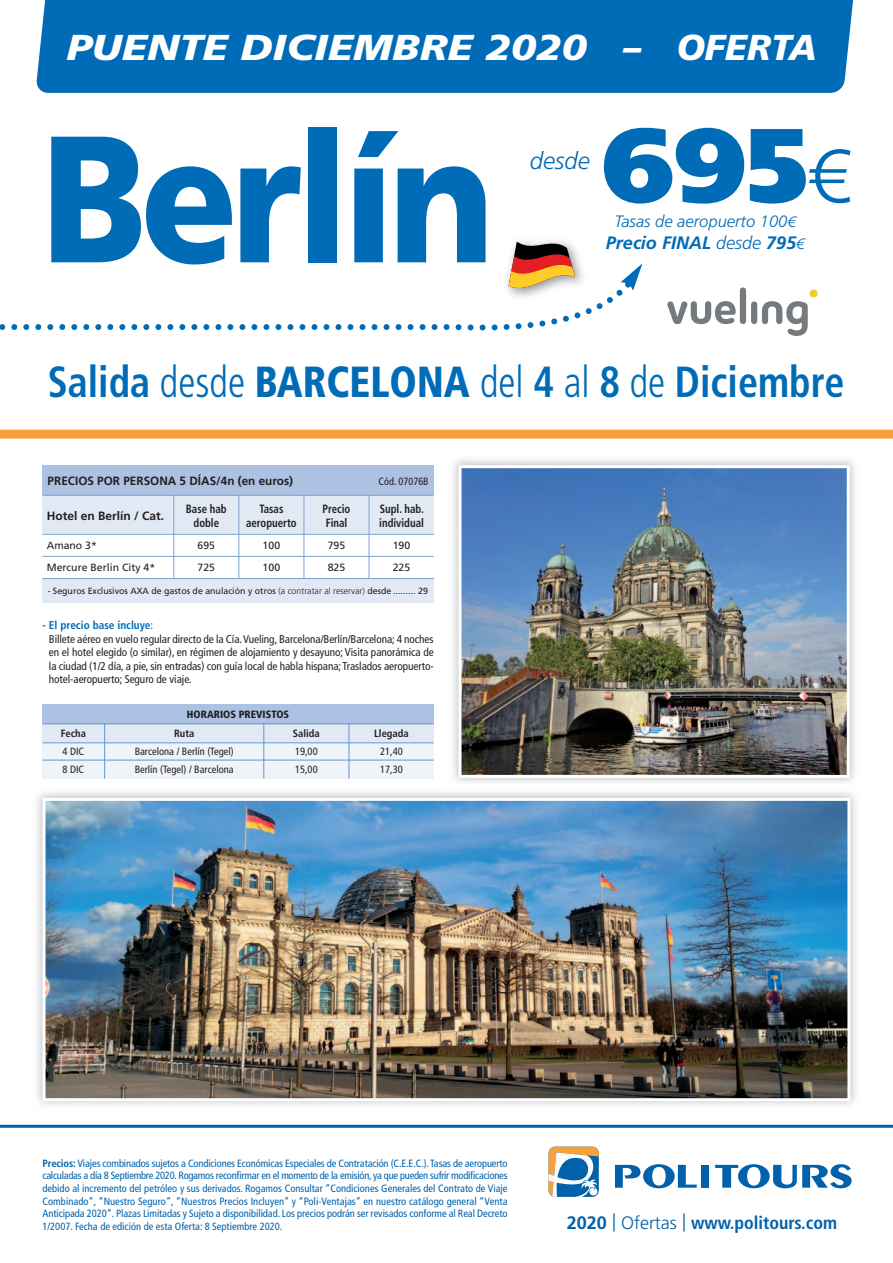
<style>
.page{position:relative;width:893px;height:1263px;background:#fff}
.page>*{position:absolute;margin:0;border:0;box-sizing:border-box;transform-origin:0 0}
.t1{font:900 180px "Frutiger LT Std";letter-spacing:-.04em;color:#006bb6;scale:.88 1}
.t2{font:900 105px "Frutiger LT Std";color:#006bb6}
.t3{font:700 condensed 43.5px "Frutiger LT Std";color:#006bb6;scale:.92 1}
.t4{font:italic 900 36px "Frutiger LT Std";color:#fff;scale:1.15 1}
.t5{font:italic 300 24px "Frutiger LT Std";color:#006bb6}
.t6{font:700 condensed 18px "Frutiger LT Std";color:#0161aa}
.t7{font:italic 700 18px "Frutiger LT Std";color:#006bb6}
.t8{font:italic 300 16.5px "Frutiger LT Std";color:#006bb6}
.t9{font:700 condensed 12px/14.4px "Frutiger LT Std";color:#231f20;scale:.9 1}
.t10{font:700 12px "Frutiger LT Std";color:#231f20}
.t11{font:condensed 11.25px/13.5px "Frutiger LT Std";letter-spacing:-.005em;color:#231f20;text-align:justify}
.t12{font:700 condensed 11.25px "Frutiger LT Std";color:#006bb6}
.t13{font:condensed 10.5px/12.6px "Frutiger LT Std";color:#0161aa;text-align:justify}
.t14{font:condensed 10.5px "Frutiger LT Std";color:#231f20}
.t15{font:10.5px "Frutiger LT Std";color:#231f20}
.t16{font:700 condensed 10.5px "Frutiger LT Std";color:#231f20}
.t17{font:900 condensed 10.5px "Frutiger LT Std";color:#231f20}
.t18{font:9px "Frutiger LT Std";color:#231f20;scale:.9 1}
.s1{font-weight:300;font-size:75px}
.s2{font-size:15px}
.s3{font-weight:300}
.s4{font-weight:300;font-size:15px}
.s5{font-weight:900}
.s6{font-weight:400}
.s7{font-weight:700}
.s8{font-stretch:normal}
.s9{font-weight:300;font-stretch:normal}
</style>
<div class="page">
<img style="left:462px;top:469px;width:384px;height:305px">
<div style="left:458px;top:465px;width:392px;height:313px;border:3px solid #fff"></div>
<img style="left:37px;top:789px;width:819px;height:317px">
<img style="left:47px;top:802px;width:799px;height:295px">
<div style="left:43px;top:798px;width:807px;height:303px;border:3px solid #fff"></div>
<div style="left:0;top:430px;width:893px;height:9px;background:#f9a03a"></div>
<div style="left:701px;top:1165px;width:8px;height:23px;background:#0161aa"></div>
<svg style="left:615px;top:1164px;width:82px;height:24px"></svg>
<svg style="left:715px;top:1164px;width:137px;height:24px"></svg>
<svg style="left:549px;top:1147px;width:50px;height:50px"></svg>
<hr style="left:0;top:1125px;width:893px;height:3px;background:#0161aa">
<div style="left:43px;top:704px;width:391px;height:20px;background:#adc1e3"></div>
<div style="left:43px;top:724px;width:62px;height:19px;background:#e1e9f5"></div>
<div style="left:105px;top:724px;width:159px;height:19px;background:#e1e9f5"></div>
<div style="left:264px;top:724px;width:85px;height:19px;background:#e1e9f5"></div>
<div style="left:349px;top:724px;width:85px;height:19px;background:#e1e9f5"></div>
<div style="left:43px;top:743px;width:62px;height:17px;background:#eff3fa"></div>
<div style="left:105px;top:743px;width:159px;height:17px;background:#eff3fa"></div>
<div style="left:264px;top:743px;width:85px;height:17px;background:#eff3fa"></div>
<div style="left:349px;top:743px;width:85px;height:17px;background:#eff3fa"></div>
<div style="left:43px;top:760px;width:62px;height:19px;background:#eff3fa"></div>
<div style="left:105px;top:760px;width:159px;height:19px;background:#eff3fa"></div>
<div style="left:264px;top:760px;width:85px;height:19px;background:#eff3fa"></div>
<div style="left:349px;top:760px;width:85px;height:19px;background:#eff3fa"></div>
<hr style="left:104px;top:723px;width:1px;height:56px;background:#6794cd">
<hr style="left:263px;top:723px;width:1px;height:56px;background:#6794cd">
<hr style="left:349px;top:723px;width:1px;height:56px;background:#6794cd">
<hr style="left:43px;top:723px;width:391px;height:1px;background:#6794cd">
<hr style="left:43px;top:742px;width:391px;height:1px;background:#6794cd">
<hr style="left:43px;top:760px;width:391px;height:1px;background:#6794cd">
<div style="left:36px;top:0;width:818px;height:93px;background:#006bb6"></div>
<svg style="left:0;top:240px;width:642px;height:91px"></svg>
<div style="left:43px;top:465px;width:391px;height:30px;background:#adc1e3"></div>
<div style="left:43px;top:495px;width:131px;height:39px;background:#e1e9f5"></div>
<div style="left:174px;top:495px;width:65px;height:39px;background:#e1e9f5"></div>
<div style="left:239px;top:495px;width:65px;height:39px;background:#e1e9f5"></div>
<div style="left:304px;top:495px;width:65px;height:39px;background:#e1e9f5"></div>
<div style="left:369px;top:495px;width:65px;height:39px;background:#e1e9f5"></div>
<div style="left:43px;top:578px;width:391px;height:24px;background:#e1e9f5"></div>
<hr style="left:173px;top:495px;width:1px;height:84px;background:#7da2d4">
<hr style="left:238px;top:495px;width:1px;height:84px;background:#7da2d4">
<hr style="left:304px;top:495px;width:1px;height:84px;background:#7da2d4">
<hr style="left:369px;top:495px;width:1px;height:84px;background:#7da2d4">
<hr style="left:43px;top:495px;width:391px;height:1px;background:#7da2d4">
<hr style="left:43px;top:534px;width:391px;height:1px;background:#7da2d4">
<hr style="left:43px;top:556px;width:391px;height:1px;background:#7da2d4">
<hr style="left:43px;top:578px;width:391px;height:1px;background:#7da2d4">
<div style="left:740px;top:287px;width:6px;height:37px;background:#747a7d;border-radius:3px"></div>
<div style="left:751px;top:301px;width:6px;height:23px;background:#747a7d;border-radius:3px"></div>
<svg style="left:762px;top:301px;width:46px;height:35px"></svg>
<svg style="left:667px;top:301px;width:69px;height:23px"></svg>
<div style="left:810px;top:290px;width:8px;height:7px;background:#f2ca32;border-radius:50%"></div>
<p class="t4" style="left:67px;top:27px;width:654px">PUENTE DICIEMBRE 2020 – OFERTA</p>
<p class="t1" style="left:42px;top:95px;width:516px">Berlín</p>
<p class="t5" style="left:530px;top:147px;width:62px">desde</p>
<p class="t2" style="left:602px;top:105px;width:249px">695<span class="s1">€</span></p>
<p class="t8" style="left:615px;top:212px;width:183px">Tasas de aeropuerto 100<span class="s2">€</span></p>
<p class="t7" style="left:606px;top:232px;width:200px">Precio FINAL <span class="s3">desde</span> 795<span class="s4">€</span></p>
<p class="t3" style="left:48px;top:364px;width:867px">Salida <span class="s3">desde</span> <span class="s5">BARCELONA</span> <span class="s3">del</span> 4 <span class="s3">al</span> 8 <span class="s3">de</span> Diciembre</p>
<p class="t10" style="left:48px;top:473px;width:247px">PRECIOS POR PERSONA 5 DÍAS/4n (en euros)</p>
<p class="t14" style="left:379px;top:477px;width:52px">Cód. 07076B</p>
<p class="t10" style="left:47px;top:509px;width:119px">Hotel en Berlín / Cat.</p>
<p class="t9" style="left:186px;top:502px;width:47px">Base hab</p>
<p class="t9" style="left:194px;top:517px;width:30px">doble</p>
<p class="t9" style="left:246px;top:502px;width:58px;text-align:center">Tasas aeropuerto</p>
<p class="t9" style="left:323px;top:502px;width:33px">Precio<br>Final</p>
<p class="t9" style="left:379px;top:502px;width:51px">Supl. hab. individual</p>
<p class="t15" style="left:47px;top:541px;width:52px">Amano 3*</p>
<p class="t15" style="left:198px;top:541px;width:19px">695</p>
<p class="t15" style="left:263px;top:541px;width:19px">100</p>
<p class="t15" style="left:328px;top:541px;width:19px">795</p>
<p class="t15" style="left:393px;top:541px;width:19px">190</p>
<p class="t15" style="left:47px;top:563px;width:110px">Mercure Berlin City 4*</p>
<p class="t15" style="left:198px;top:563px;width:19px">725</p>
<p class="t15" style="left:263px;top:563px;width:19px">100</p>
<p class="t15" style="left:328px;top:563px;width:19px">825</p>
<p class="t15" style="left:393px;top:563px;width:19px">225</p>
<p class="t18" style="left:48px;top:587px;width:424px">- Seguros Exclusivos AXA de gastos de anulación y otros <span class="s3">(a contratar al reservar)</span> desde ......... 29</p>
<p class="t12" style="left:43px;top:621px;width:112px">- El precio base incluye<span class="s6">:</span></p>
<p class="t11" style="left:49px;top:633px;width:386px">Billete aéreo en vuelo regular directo de la Cía. Vueling, Barcelona/Berlín/Barcelona; 4 noches en el hotel elegido (o similar), en régimen de alojamiento y desayuno; Visita panorámica de la ciudad (1/2 día, a pie, sin entradas) con guía local de habla hispana; Traslados aeropuerto&shy;hotel-aeropuerto; Seguro de viaje.</p>
<p class="t17" style="left:187px;top:708px;width:104px">HORARIOS PREVISTOS</p>
<p class="t16" style="left:61px;top:729px;width:27px">Fecha</p>
<p class="t16" style="left:174px;top:729px;width:22px">Ruta</p>
<p class="t16" style="left:293px;top:729px;width:28px">Salida</p>
<p class="t16" style="left:374px;top:729px;width:36px">Llegada</p>
<p class="t14" style="left:63px;top:747px;width:23px">4 DIC</p>
<p class="t14" style="left:135px;top:747px;width:101px">Barcelona / Berlín (Tegel)</p>
<p class="t14" style="left:295px;top:747px;width:24px">19,00</p>
<p class="t14" style="left:380px;top:747px;width:24px">21,40</p>
<p class="t14" style="left:63px;top:765px;width:23px">8 DIC</p>
<p class="t14" style="left:135px;top:765px;width:101px">Berlín (Tegel) / Barcelona</p>
<p class="t14" style="left:295px;top:765px;width:24px">15,00</p>
<p class="t14" style="left:380px;top:765px;width:24px">17,30</p>
<p class="t13" style="left:43px;top:1158px;width:467px"><span class="s7">Precios:</span> Viajes combinados sujetos a Condiciones Económicas Especiales de Contratación (C.E.E.C.). Tasas de aeropuerto calculadas a día 8 Septiembre 2020. Rogamos reconfirmar en el momento de la emisión, ya que pueden sufrir modificaciones debido al incremento del petróleo y sus derivados. Rogamos Consultar “Condiciones Generales del Contrato de Viaje Combinado”, “Nuestro Seguro”, “Nuestros Precios Incluyen” y “Poli-Ventajas” en nuestro catálogo general “Venta Anticipada 2020”. Plazas Limitadas y Sujeto a disponibilidad. Los precios podrán ser revisados conforme al Real Decreto 1/2007. Fecha de edición de esta Oferta: 8 Septiembre 2020.</p>
<p class="t6" style="left:567px;top:1216px;width:272px"><span class="s8">2020</span> <span class="s9">| Ofertas |</span> www.politours.com</p>
</div>
